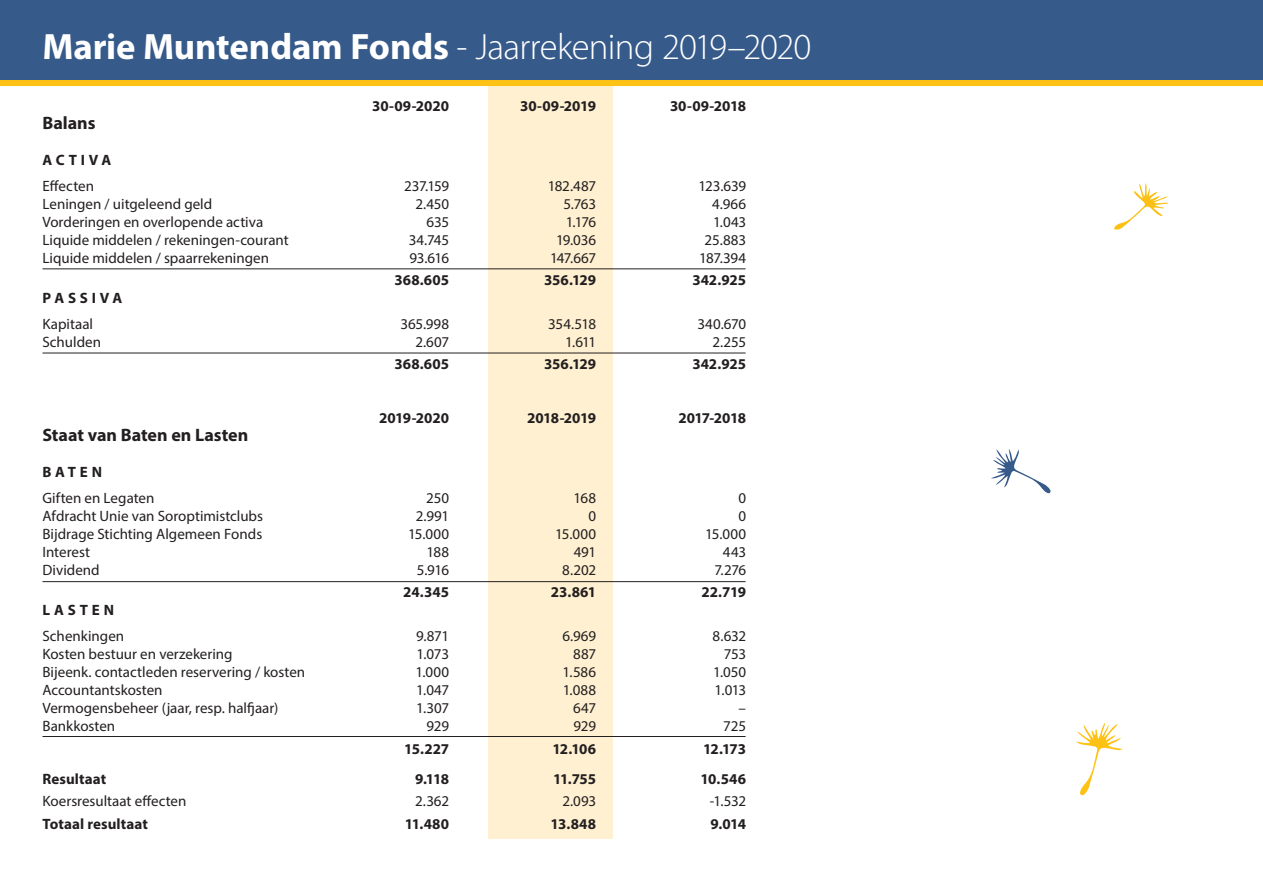
<style>
.page{position:relative;width:1263px;height:893px;background:#fff}
.page>*{position:absolute;margin:0;border:0;box-sizing:border-box;transform-origin:0 0}
.t1{font:300 36.75px "Myriad Pro";letter-spacing:-.02em;color:#fff}
.t2{font:700 18px "Myriad Pro";color:#231f20}
.t3{font:15px "Myriad Pro";color:#231f20}
.t4{font:700 15px "Myriad Pro";color:#231f20}
.t5{font:700 15px "Myriad Pro";letter-spacing:-.035em;color:#231f20}
.t6{font:700 15px "Myriad Pro";letter-spacing:.25em;color:#231f20}
.s1{font-weight:700}
</style>
<div class="page">
<div style="left:488px;top:0;width:124px;height:839px;background:#fef0d1"></div>
<div style="left:0;top:0;width:1263px;height:83px;background:#365a8a"></div>
<div style="left:0;top:80px;width:1263px;height:6px;background:#fec214"></div>
<hr style="left:43px;top:269px;width:703px;height:1px;background:#231f20">
<hr style="left:43px;top:353px;width:703px;height:1px;background:#231f20">
<hr style="left:43px;top:581px;width:703px;height:1px;background:#231f20">
<hr style="left:43px;top:736px;width:703px;height:1px;background:#231f20">
<svg style="left:1076px;top:722px;width:47px;height:74px"></svg>
<svg style="left:991px;top:449px;width:60px;height:45px"></svg>
<svg style="left:1114px;top:183px;width:54px;height:47px"></svg>
<p class="t1" style="left:43px;top:26px;width:770px"><span class="s1">Marie Muntendam Fonds</span> - Jaarrekening 2019–2020</p>
<p class="t4" style="left:372px;top:97px;width:79px">30-09-2020</p>
<p class="t4" style="left:520px;top:97px;width:78px">30-09-2019</p>
<p class="t4" style="left:670px;top:97px;width:78px">30-09-2018</p>
<p class="t2" style="left:43px;top:112px;width:55px">Balans</p>
<p class="t4" style="left:43px;top:151px;width:70px">ACTIVA</p>
<p class="t3" style="left:43px;top:177px;width:53px">Effecten</p>
<p class="t3" style="left:404px;top:177px;width:46px">237.159</p>
<p class="t3" style="left:548px;top:177px;width:50px">182.487</p>
<p class="t3" style="left:698px;top:177px;width:49px">123.639</p>
<p class="t3" style="left:43px;top:195px;width:171px">Leningen / uitgeleend geld</p>
<p class="t3" style="left:415px;top:195px;width:35px">2.450</p>
<p class="t3" style="left:563px;top:195px;width:34px">5.763</p>
<p class="t3" style="left:712px;top:195px;width:35px">4.966</p>
<p class="t3" style="left:43px;top:213px;width:222px">Vorderingen en overlopende activa</p>
<p class="t3" style="left:427px;top:213px;width:24px">635</p>
<p class="t3" style="left:566px;top:213px;width:32px">1.176</p>
<p class="t3" style="left:713px;top:213px;width:35px">1.043</p>
<p class="t3" style="left:43px;top:231px;width:248px">Liquide middelen / rekeningen-courant</p>
<p class="t3" style="left:409px;top:231px;width:42px">34.745</p>
<p class="t3" style="left:556px;top:231px;width:41px">19.036</p>
<p class="t3" style="left:705px;top:231px;width:43px">25.883</p>
<p class="t3" style="left:43px;top:249px;width:228px">Liquide middelen / spaarrekeningen</p>
<p class="t3" style="left:409px;top:249px;width:41px">93.616</p>
<p class="t3" style="left:550px;top:249px;width:48px">147.667</p>
<p class="t3" style="left:699px;top:249px;width:48px">187.394</p>
<p class="t4" style="left:395px;top:271px;width:56px">368.605</p>
<p class="t4" style="left:544px;top:271px;width:53px">356.129</p>
<p class="t4" style="left:692px;top:271px;width:55px">342.925</p>
<p class="t6" style="left:43px;top:289px;width:81px">PASSIVA</p>
<p class="t3" style="left:43px;top:315px;width:52px">Kapitaal</p>
<p class="t3" style="left:400px;top:315px;width:50px">365.998</p>
<p class="t3" style="left:548px;top:315px;width:49px">354.518</p>
<p class="t3" style="left:697px;top:315px;width:50px">340.670</p>
<p class="t3" style="left:43px;top:333px;width:60px">Schulden</p>
<p class="t3" style="left:415px;top:333px;width:35px">2.607</p>
<p class="t3" style="left:565px;top:333px;width:32px">1.611</p>
<p class="t3" style="left:712px;top:333px;width:35px">2.255</p>
<p class="t4" style="left:395px;top:355px;width:56px">368.605</p>
<p class="t4" style="left:544px;top:355px;width:53px">356.129</p>
<p class="t4" style="left:692px;top:355px;width:55px">342.925</p>
<p class="t4" style="left:379px;top:409px;width:71px">2019-2020</p>
<p class="t5" style="left:527px;top:409px;width:70px">2018-2019</p>
<p class="t5" style="left:678px;top:409px;width:69px">2017-2018</p>
<p class="t2" style="left:43px;top:424px;width:207px">Staat van Baten en Lasten</p>
<p class="t4" style="left:43px;top:463px;width:61px">BATEN</p>
<p class="t3" style="left:43px;top:489px;width:113px">Giften en Legaten</p>
<p class="t3" style="left:426px;top:489px;width:24px">250</p>
<p class="t3" style="left:574px;top:489px;width:24px">168</p>
<p class="t3" style="left:738px;top:489px;width:9px">0</p>
<p class="t3" style="left:43px;top:507px;width:222px">Afdracht Unie van Soroptimistclubs</p>
<p class="t3" style="left:416px;top:507px;width:35px">2.991</p>
<p class="t3" style="left:588px;top:507px;width:9px">0</p>
<p class="t3" style="left:738px;top:507px;width:9px">0</p>
<p class="t3" style="left:43px;top:525px;width:221px">Bijdrage Stichting Algemeen Fonds</p>
<p class="t3" style="left:408px;top:525px;width:42px">15.000</p>
<p class="t3" style="left:555px;top:525px;width:42px">15.000</p>
<p class="t3" style="left:705px;top:525px;width:42px">15.000</p>
<p class="t3" style="left:43px;top:543px;width:49px">Interest</p>
<p class="t3" style="left:427px;top:543px;width:24px">188</p>
<p class="t3" style="left:574px;top:543px;width:24px">491</p>
<p class="t3" style="left:723px;top:543px;width:25px">443</p>
<p class="t3" style="left:43px;top:561px;width:59px">Dividend</p>
<p class="t3" style="left:417px;top:561px;width:34px">5.916</p>
<p class="t3" style="left:562px;top:561px;width:35px">8.202</p>
<p class="t3" style="left:714px;top:561px;width:33px">7.276</p>
<p class="t4" style="left:403px;top:583px;width:47px">24.345</p>
<p class="t4" style="left:551px;top:583px;width:47px">23.861</p>
<p class="t4" style="left:701px;top:583px;width:46px">22.719</p>
<p class="t4" style="left:43px;top:601px;width:73px">LASTEN</p>
<p class="t3" style="left:43px;top:627px;width:83px">Schenkingen</p>
<p class="t3" style="left:416px;top:627px;width:34px">9.871</p>
<p class="t3" style="left:562px;top:627px;width:35px">6.969</p>
<p class="t3" style="left:713px;top:627px;width:35px">8.632</p>
<p class="t3" style="left:43px;top:645px;width:192px">Kosten bestuur en verzekering</p>
<p class="t3" style="left:416px;top:645px;width:34px">1.073</p>
<p class="t3" style="left:573px;top:645px;width:24px">887</p>
<p class="t3" style="left:724px;top:645px;width:24px">753</p>
<p class="t3" style="left:43px;top:663px;width:264px">Bijeenk. contactleden reservering / kosten</p>
<p class="t3" style="left:415px;top:663px;width:35px">1.000</p>
<p class="t3" style="left:563px;top:663px;width:35px">1.586</p>
<p class="t3" style="left:713px;top:663px;width:34px">1.050</p>
<p class="t3" style="left:43px;top:681px;width:122px">Accountantskosten</p>
<p class="t3" style="left:416px;top:681px;width:34px">1.047</p>
<p class="t3" style="left:563px;top:681px;width:35px">1.088</p>
<p class="t3" style="left:714px;top:681px;width:33px">1.013</p>
<p class="t3" style="left:43px;top:699px;width:237px">Vermogensbeheer (jaar, resp. halfjaar)</p>
<p class="t3" style="left:416px;top:699px;width:35px">1.307</p>
<p class="t3" style="left:573px;top:699px;width:24px">647</p>
<p class="t3" style="left:739px;top:699px;width:9px">–</p>
<p class="t3" style="left:43px;top:717px;width:74px">Bankkosten</p>
<p class="t3" style="left:426px;top:717px;width:24px">929</p>
<p class="t3" style="left:573px;top:717px;width:24px">929</p>
<p class="t3" style="left:723px;top:717px;width:24px">725</p>
<p class="t4" style="left:404px;top:739px;width:46px">15.227</p>
<p class="t4" style="left:552px;top:739px;width:45px">12.106</p>
<p class="t4" style="left:703px;top:739px;width:44px">12.173</p>
<p class="t4" style="left:43px;top:769px;width:65px">Resultaat</p>
<p class="t4" style="left:415px;top:769px;width:36px">9.118</p>
<p class="t4" style="left:553px;top:769px;width:44px">11.755</p>
<p class="t4" style="left:700px;top:769px;width:47px">10.546</p>
<p class="t3" style="left:43px;top:792px;width:145px">Koersresultaat effecten</p>
<p class="t3" style="left:415px;top:792px;width:35px">2.362</p>
<p class="t3" style="left:562px;top:792px;width:35px">2.093</p>
<p class="t3" style="left:710px;top:792px;width:38px">-1.532</p>
<p class="t4" style="left:43px;top:814px;width:107px">Totaal resultaat</p>
<p class="t4" style="left:405px;top:814px;width:46px">11.480</p>
<p class="t4" style="left:551px;top:814px;width:47px">13.848</p>
<p class="t4" style="left:710px;top:814px;width:37px">9.014</p>
</div>
